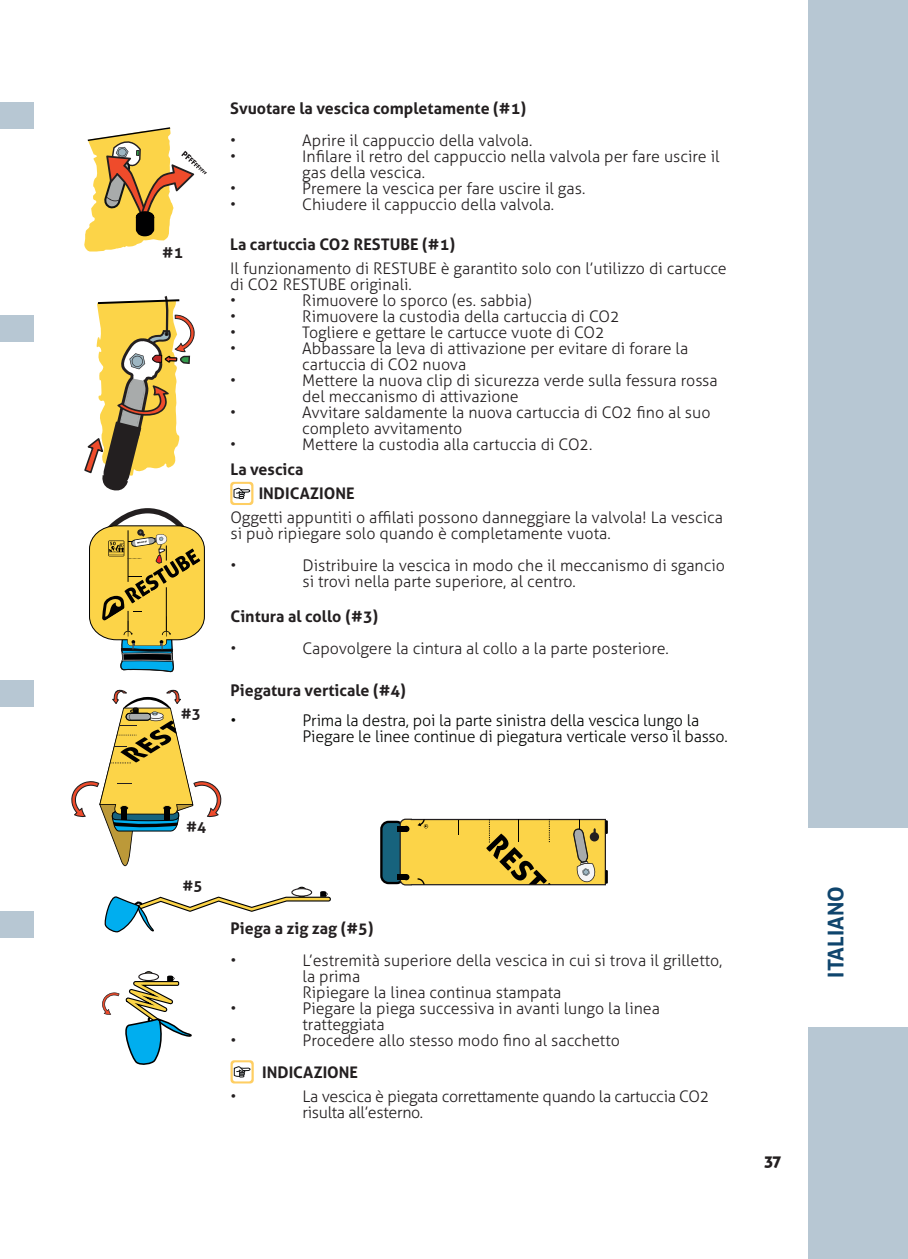
<style>
.page{position:relative;width:908px;height:1259px;background:#fff}
.page>*{position:absolute;margin:0;border:0;box-sizing:border-box;transform-origin:0 0}
.t1{font:700 21.6px "Aller";color:#0f456d}
.t2{font:300 16px/16px "Aller";color:#231f20}
.t3{font:700 16px/24px "Aller";color:#231f20}
.t4{font:300 16px/16px "Aller";letter-spacing:-.01em;color:#040503}
.t5{font:300 16px/16px "Aller";letter-spacing:-.02em;color:#231f20}
.t6{font:16px "Aller Display";color:#231f20}
.t7{font:700 15.6px "Aller";color:#231f20}
.t8{font:700 15.2px "Aller";color:#231f20}
</style>
<div class="page">
<div style="left:808px;top:0;width:99px;height:1259px;background:#b7c7d3"></div>
<div style="left:805px;top:828px;width:102px;height:198px;background:#fff"></div>
<div style="left:0;top:316px;width:34px;height:26px;background:#b7c7d3"></div>
<div style="left:0;top:680px;width:34px;height:27px;background:#b7c7d3"></div>
<div style="left:0;top:911px;width:34px;height:26px;background:#b7c7d3"></div>
<svg style="left:230px;top:482px;width:23px;height:23px"></svg>
<svg style="left:232px;top:484px;width:19px;height:19px"></svg>
<div style="left:0;top:102px;width:34px;height:26px;background:#b7c7d3"></div>
<svg style="left:71px;top:689px;width:150px;height:178px"></svg>
<div style="left:381px;top:822px;width:22px;height:61px;background:#17637d;border-radius:7px"></div>
<div style="left:380px;top:820px;width:25px;height:64px;border:2px solid #000;border-radius:7px"></div>
<svg style="left:397px;top:818px;width:210px;height:67px;background:#d9b948"></svg>
<div style="left:296px;top:886px;width:11px;height:11px;border:1px solid #000;border-radius:50%"></div>
<div style="left:291px;top:888px;width:21px;height:8px;border:1px solid #231f20;border-radius:50%"></div>
<svg style="left:104px;top:891px;width:227px;height:41px"></svg>
<div style="left:143px;top:971px;width:11px;height:11px;border:1px solid #000;border-radius:50%"></div>
<div style="left:138px;top:972px;width:21px;height:9px;border:1px solid #231f20;border-radius:50%"></div>
<svg style="left:102px;top:975px;width:90px;height:90px"></svg>
<svg style="left:84px;top:296px;width:111px;height:195px"></svg>
<svg style="left:84px;top:127px;width:123px;height:124px"></svg>
<svg style="left:89px;top:508px;width:115px;height:164px"></svg>
<svg style="left:230px;top:1060px;width:23px;height:23px"></svg>
<svg style="left:233px;top:1062px;width:18px;height:19px"></svg>
<p class="t7" style="left:162px;top:243px;width:22px">#1</p>
<p class="t8" style="left:181px;top:704px;width:22px">#3</p>
<p class="t3" style="left:230px;top:96px;width:297px">Svuotare la vescica completamente (#1)</p>
<p class="t2" style="left:230px;top:132px;width:7px">•</p>
<p class="t2" style="left:302px;top:132px;width:231px">Aprire il cappuccio della valvola.</p>
<p class="t2" style="left:230px;top:148px;width:7px">•</p>
<p class="t2" style="left:302px;top:148px;width:418px">Infilare il retro del cappuccio nella valvola per fare uscire il gas della vescica.</p>
<p class="t2" style="left:230px;top:180px;width:7px">•</p>
<p class="t2" style="left:302px;top:180px;width:284px">Premere la vescica per fare uscire il gas.</p>
<p class="t2" style="left:230px;top:196px;width:7px">•</p>
<p class="t2" style="left:302px;top:196px;width:253px">Chiudere il cappuccio della valvola.</p>
<p class="t3" style="left:230px;top:232px;width:226px">La cartuccia CO2 RESTUBE (#1)</p>
<p class="t2" style="left:230px;top:260px;width:498px">Il funzionamento di RESTUBE è garantito solo con l’utilizzo di cartucce di CO2 RESTUBE originali.<br>•</p>
<p class="t2" style="left:302px;top:292px;width:231px">Rimuovere lo sporco (es. sabbia)</p>
<p class="t2" style="left:230px;top:308px;width:7px">•</p>
<p class="t2" style="left:302px;top:308px;width:319px">Rimuovere la custodia della cartuccia di CO2</p>
<p class="t2" style="left:230px;top:324px;width:7px">•</p>
<p class="t2" style="left:302px;top:324px;width:304px">Togliere e gettare le cartucce vuote di CO2</p>
<p class="t2" style="left:230px;top:340px;width:7px">•</p>
<p class="t2" style="left:302px;top:340px;width:387px">Abbassare la leva di attivazione per evitare di forare la cartuccia di CO2 nuova</p>
<p class="t2" style="left:230px;top:372px;width:7px">•</p>
<p class="t2" style="left:302px;top:372px;width:416px">Mettere la nuova clip di sicurezza verde sulla fessura rossa del meccanismo di attivazione</p>
<p class="t2" style="left:230px;top:404px;width:7px">•</p>
<p class="t2" style="left:302px;top:404px;width:409px">Avvitare saldamente la nuova cartuccia di CO2 fino al suo completo avvitamento</p>
<p class="t2" style="left:230px;top:436px;width:7px">•</p>
<p class="t2" style="left:302px;top:436px;width:291px">Mettere la custodia alla cartuccia di CO2.</p>
<p class="t3" style="left:258px;top:458px;width:97px;text-indent:-28px">La vescica<br>INDICAZIONE</p>
<p class="t2" style="left:230px;top:510px;width:494px">Oggetti appuntiti o affilati possono danneggiare la valvola! La vescica si può ripiegare solo quando è completamente vuota.</p>
<p class="t2" style="left:230px;top:558px;width:7px">•</p>
<p class="t2" style="left:302px;top:558px;width:424px">Distribuire la vescica in modo che il meccanismo di sgancio si trovi nella parte superiore, al centro.</p>
<p class="t3" style="left:230px;top:604px;width:149px">Cintura al collo (#3)</p>
<p class="t2" style="left:230px;top:641px;width:7px">•</p>
<p class="t2" style="left:302px;top:641px;width:367px">Capovolgere la cintura al collo a la parte posteriore.</p>
<p class="t3" style="left:230px;top:678px;width:177px">Piegatura verticale (#4)</p>
<p class="t4" style="left:230px;top:712px;width:7px">•</p>
<p class="t4" style="left:302px;top:712px;width:426px">Prima la destra, poi la parte sinistra della vescica lungo la<br>Piegare le linee continue di piegatura verticale verso il basso.</p>
<p class="t8" style="left:186px;top:817px;width:22px">#4</p>
<p class="t8" style="left:182px;top:876px;width:22px">#5</p>
<p class="t3" style="left:230px;top:915px;width:144px">Piega a zig zag (#5)</p>
<p class="t2" style="left:230px;top:952px;width:7px">•</p>
<p class="t2" style="left:302px;top:952px;width:421px">L’estremità superiore della vescica in cui si trova il grilletto, la prima<br>Ripiegare la linea continua stampata</p>
<p class="t2" style="left:230px;top:1000px;width:7px">•</p>
<p class="t2" style="left:302px;top:1000px;width:359px">Piegare la piega successiva in avanti lungo la linea tratteggiata</p>
<p class="t2" style="left:230px;top:1032px;width:7px">•</p>
<p class="t2" style="left:302px;top:1032px;width:319px">Procedere allo stesso modo fino al sacchetto</p>
<p class="t3" style="left:262px;top:1059px;width:97px">INDICAZIONE</p>
<p class="t2" style="left:230px;top:1088px;width:7px">•</p>
<p class="t5" style="left:302px;top:1088px;width:408px">La vescica è piegata correttamente quando la cartuccia CO2 risulta all’esterno.</p>
<p class="t6" style="left:764px;top:1151px;width:18px">37</p>
<h1 class="t1" style="left:822px;top:977px;width:93px;rotate:-90deg">ITALIANO</h1>
</div>
